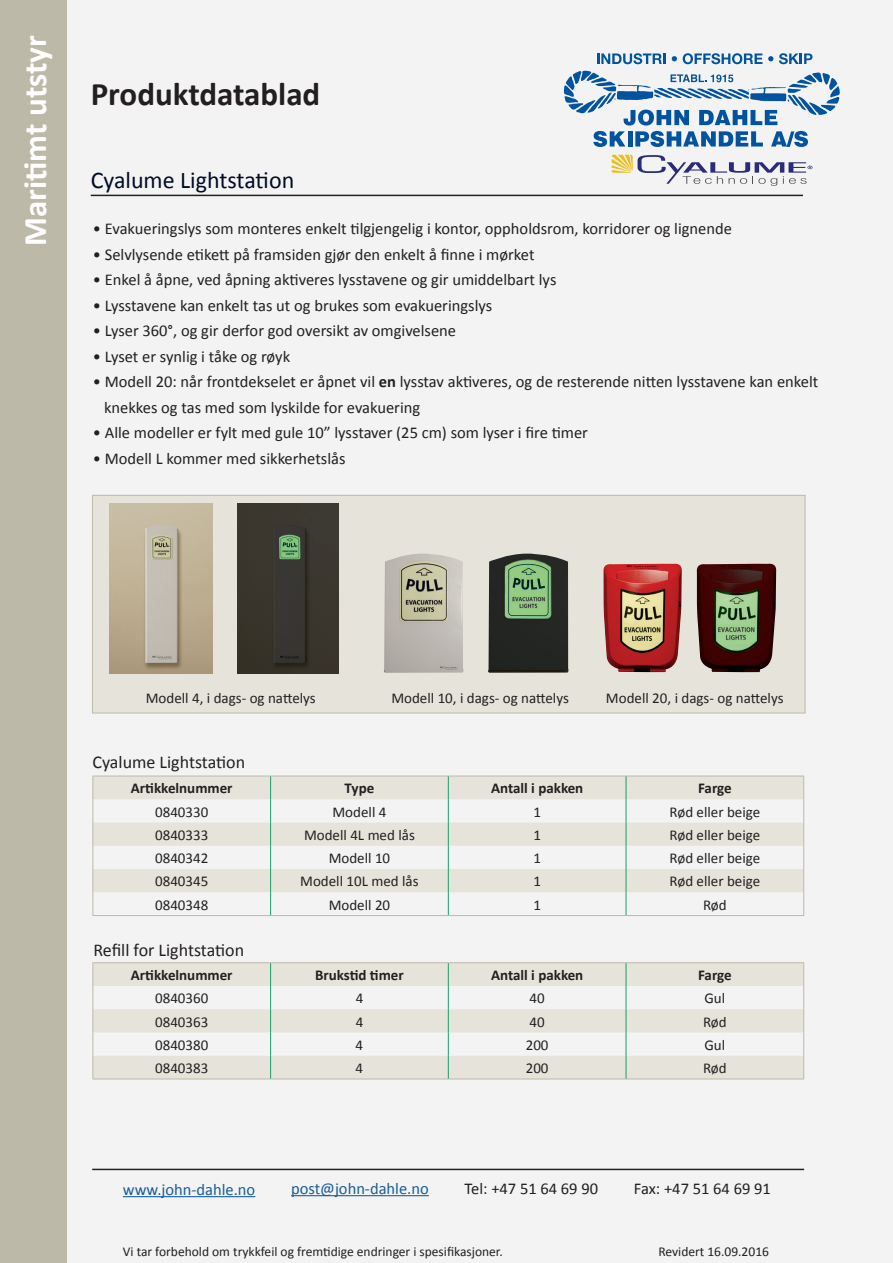
<style>
.page{position:relative;width:893px;height:1263px;background:#fff}
.page>*{position:absolute;margin:0;border:0;box-sizing:border-box;transform-origin:0 0}
.t1{font:700 33px "Calibri";color:#231f20}
.t2{font:700 33px "Calibri";color:#fff}
.t3{font:24px "Calibri";color:#000c23}
.t4{font:18px "Calibri";color:#231f20}
.t5{font:16.5px/25.5px "Calibri";color:#231f20}
.t6{font:16.5px "Calibri";color:#175d9e}
.t7{font:15px "Calibri";color:#231f20}
.t8{font:700 15px "Calibri";color:#231f20}
.t9{font:13.5px "Calibri";color:#231f20}
.s1{font-weight:700}
</style>
<div class="page">
<div style="left:1px;top:0;width:892px;height:1263px;background:#f3f3f3"></div>
<hr style="left:91px;top:195px;width:712px;height:1px;background:#231f20">
<hr style="left:92px;top:1169px;width:712px;height:1px;background:#231f20">
<svg style="left:564px;top:71px;width:275px;height:76px"></svg>
<svg style="left:597px;top:53px;width:69px;height:11px"></svg>
<svg style="left:672px;top:56px;width:5px;height:5px"></svg>
<svg style="left:683px;top:53px;width:79px;height:11px"></svg>
<svg style="left:768px;top:56px;width:5px;height:5px"></svg>
<svg style="left:779px;top:53px;width:33px;height:11px"></svg>
<hr style="left:123px;top:1196px;width:132px;height:1px;background:#175d9e">
<hr style="left:291px;top:1195px;width:138px;height:1px;background:#175d9e">
<div style="left:0;top:0;width:67px;height:1263px;background:#bdb9a9"></div>
<svg style="left:612px;top:155px;width:200px;height:31px"></svg>
<div style="left:92px;top:495px;width:713px;height:218px;background:#e6e4da;border:1px solid #bdb9a9"></div>
<img style="left:109px;top:503px;width:103px;height:171px">
<img style="left:238px;top:503px;width:101px;height:171px">
<img style="left:384px;top:553px;width:80px;height:120px">
<img style="left:488px;top:553px;width:81px;height:120px">
<img style="left:603px;top:563px;width:79px;height:109px">
<img style="left:696px;top:563px;width:80px;height:109px">
<svg style="left:94px;top:777px;width:709px;height:115px;fill:#e6e4da"></svg>
<hr style="left:93px;top:776px;width:178px;height:1px;background:#bdb9a9">
<hr style="left:271px;top:776px;width:177px;height:1px;background:#bdb9a9">
<hr style="left:448px;top:776px;width:178px;height:1px;background:#bdb9a9">
<hr style="left:626px;top:776px;width:178px;height:1px;background:#bdb9a9">
<svg style="left:93px;top:776px;width:1px;height:139px"></svg>
<svg style="left:803px;top:776px;width:1px;height:139px"></svg>
<hr style="left:93px;top:915px;width:178px;height:1px;background:#bdb9a9">
<hr style="left:271px;top:915px;width:177px;height:1px;background:#bdb9a9">
<hr style="left:448px;top:915px;width:178px;height:1px;background:#bdb9a9">
<hr style="left:626px;top:915px;width:178px;height:1px;background:#bdb9a9">
<svg style="left:270px;top:776px;width:1px;height:139px"></svg>
<svg style="left:448px;top:776px;width:1px;height:139px"></svg>
<svg style="left:626px;top:776px;width:1px;height:139px"></svg>
<svg style="left:94px;top:963px;width:709px;height:116px;fill:#e6e4da"></svg>
<hr style="left:93px;top:962px;width:178px;height:1px;background:#bdb9a9">
<hr style="left:271px;top:962px;width:177px;height:1px;background:#bdb9a9">
<hr style="left:448px;top:962px;width:178px;height:1px;background:#bdb9a9">
<hr style="left:626px;top:962px;width:178px;height:1px;background:#bdb9a9">
<svg style="left:93px;top:963px;width:1px;height:116px"></svg>
<svg style="left:803px;top:963px;width:1px;height:116px"></svg>
<hr style="left:93px;top:1079px;width:178px;height:1px;background:#bdb9a9">
<hr style="left:271px;top:1079px;width:177px;height:1px;background:#bdb9a9">
<hr style="left:448px;top:1079px;width:178px;height:1px;background:#bdb9a9">
<hr style="left:626px;top:1079px;width:178px;height:1px;background:#bdb9a9">
<svg style="left:270px;top:963px;width:1px;height:116px"></svg>
<svg style="left:448px;top:963px;width:1px;height:116px"></svg>
<svg style="left:626px;top:963px;width:1px;height:116px"></svg>
<h1 class="t2" style="left:14px;top:246px;width:212px;rotate:-90deg">Maritimt utstyr</h1>
<h1 class="t1" style="left:91px;top:73px;width:231px">Produktdatablad</h1>
<h2 class="t3" style="left:91px;top:165px;width:205px">Cyalume Lightstation</h2>
<p class="t5" style="left:93px;top:216px;width:641px">• Evakueringslys som monteres enkelt tilgjengelig i kontor, oppholdsrom, korridorer og lignende</p>
<p class="t5" style="left:93px;top:241px;width:443px">• Selvlysende etikett på framsiden gjør den enkelt å finne i mørket</p>
<p class="t5" style="left:93px;top:267px;width:465px">• Enkel å åpne, ved åpning aktiveres lysstavene og gir umiddelbart lys</p>
<p class="t5" style="left:93px;top:292px;width:401px">• Lysstavene kan enkelt tas ut og brukes som evakueringslys</p>
<p class="t5" style="left:93px;top:318px;width:365px">• Lyser 360°, og gir derfor god oversikt av omgivelsene</p>
<p class="t5" style="left:93px;top:343px;width:199px">• Lyset er synlig i tåke og røyk</p>
<p class="t5" style="left:104px;top:369px;width:716px;text-indent:-11px">• Modell 20: når frontdekselet er åpnet vil <span class="s1">en</span> lysstav aktiveres, og de resterende nitten lysstavene kan enkelt knekkes og tas med som lyskilde for evakuering</p>
<p class="t5" style="left:93px;top:420px;width:497px">• Alle modeller er fylt med gule 10” lysstaver (25 cm) som lyser i fire timer</p>
<p class="t5" style="left:93px;top:445px;width:254px">• Modell L kommer med sikkerhetslås</p>
<p class="t7" style="left:146px;top:689px;width:171px">Modell 4, i dags- og nattelys</p>
<p class="t7" style="left:391px;top:689px;width:179px">Modell 10, i dags- og nattelys</p>
<p class="t7" style="left:606px;top:689px;width:179px">Modell 20, i dags- og nattelys</p>
<p class="t4" style="left:93px;top:751px;width:154px">Cyalume Lightstation</p>
<p class="t8" style="left:131px;top:779px;width:103px">Artikkelnummer</p>
<p class="t8" style="left:345px;top:779px;width:31px">Type</p>
<p class="t8" style="left:491px;top:779px;width:94px">Antall i pakken</p>
<p class="t8" style="left:698px;top:779px;width:35px">Farge</p>
<p class="t7" style="left:155px;top:802px;width:55px">0840330</p>
<p class="t7" style="left:332px;top:802px;width:55px">Modell 4</p>
<p class="t7" style="left:533px;top:802px;width:9px">1</p>
<p class="t7" style="left:670px;top:802px;width:92px">Rød eller beige</p>
<p class="t7" style="left:155px;top:825px;width:55px">0840333</p>
<p class="t7" style="left:304px;top:825px;width:112px">Modell 4L med lås</p>
<p class="t7" style="left:533px;top:825px;width:9px">1</p>
<p class="t7" style="left:670px;top:825px;width:92px">Rød eller beige</p>
<p class="t7" style="left:155px;top:848px;width:55px">0840342</p>
<p class="t7" style="left:329px;top:848px;width:63px">Modell 10</p>
<p class="t7" style="left:533px;top:848px;width:9px">1</p>
<p class="t7" style="left:670px;top:848px;width:92px">Rød eller beige</p>
<p class="t7" style="left:155px;top:872px;width:55px">0840345</p>
<p class="t7" style="left:300px;top:872px;width:120px">Modell 10L med lås</p>
<p class="t7" style="left:533px;top:872px;width:9px">1</p>
<p class="t7" style="left:670px;top:872px;width:92px">Rød eller beige</p>
<p class="t7" style="left:155px;top:895px;width:55px">0840348</p>
<p class="t7" style="left:329px;top:895px;width:63px">Modell 20</p>
<p class="t7" style="left:533px;top:895px;width:9px">1</p>
<p class="t7" style="left:703px;top:895px;width:25px">Rød</p>
<p class="t4" style="left:93px;top:939px;width:152px">Refill for Lightstation</p>
<p class="t8" style="left:131px;top:965px;width:103px">Artikkelnummer</p>
<p class="t8" style="left:315px;top:965px;width:90px">Brukstid timer</p>
<p class="t8" style="left:491px;top:965px;width:94px">Antall i pakken</p>
<p class="t8" style="left:698px;top:965px;width:35px">Farge</p>
<p class="t7" style="left:155px;top:989px;width:55px">0840360</p>
<p class="t7" style="left:356px;top:989px;width:9px">4</p>
<p class="t7" style="left:530px;top:989px;width:17px">40</p>
<p class="t7" style="left:704px;top:989px;width:22px">Gul</p>
<p class="t7" style="left:155px;top:1012px;width:55px">0840363</p>
<p class="t7" style="left:356px;top:1012px;width:9px">4</p>
<p class="t7" style="left:530px;top:1012px;width:17px">40</p>
<p class="t7" style="left:703px;top:1012px;width:25px">Rød</p>
<p class="t7" style="left:155px;top:1035px;width:55px">0840380</p>
<p class="t7" style="left:356px;top:1035px;width:9px">4</p>
<p class="t7" style="left:526px;top:1035px;width:24px">200</p>
<p class="t7" style="left:704px;top:1035px;width:22px">Gul</p>
<p class="t7" style="left:155px;top:1058px;width:55px">0840383</p>
<p class="t7" style="left:356px;top:1058px;width:9px">4</p>
<p class="t7" style="left:526px;top:1058px;width:24px">200</p>
<p class="t7" style="left:703px;top:1058px;width:25px">Rød</p>
<p class="t6" style="left:123px;top:1179px;width:134px">www.john-dahle.no</p>
<p class="t6" style="left:291px;top:1178px;width:139px">post@john-dahle.no</p>
<p class="t5" style="left:465px;top:1176px;width:135px">Tel: +47 51 64 69 90</p>
<p class="t5" style="left:634px;top:1176px;width:138px">Fax: +47 51 64 69 91</p>
<p class="t9" style="left:123px;top:1243px;width:381px">Vi tar forbehold om trykkfeil og fremtidige endringer i spesifikasjoner.</p>
<p class="t9" style="left:658px;top:1243px;width:112px">Revidert 16.09.2016</p>
</div>
